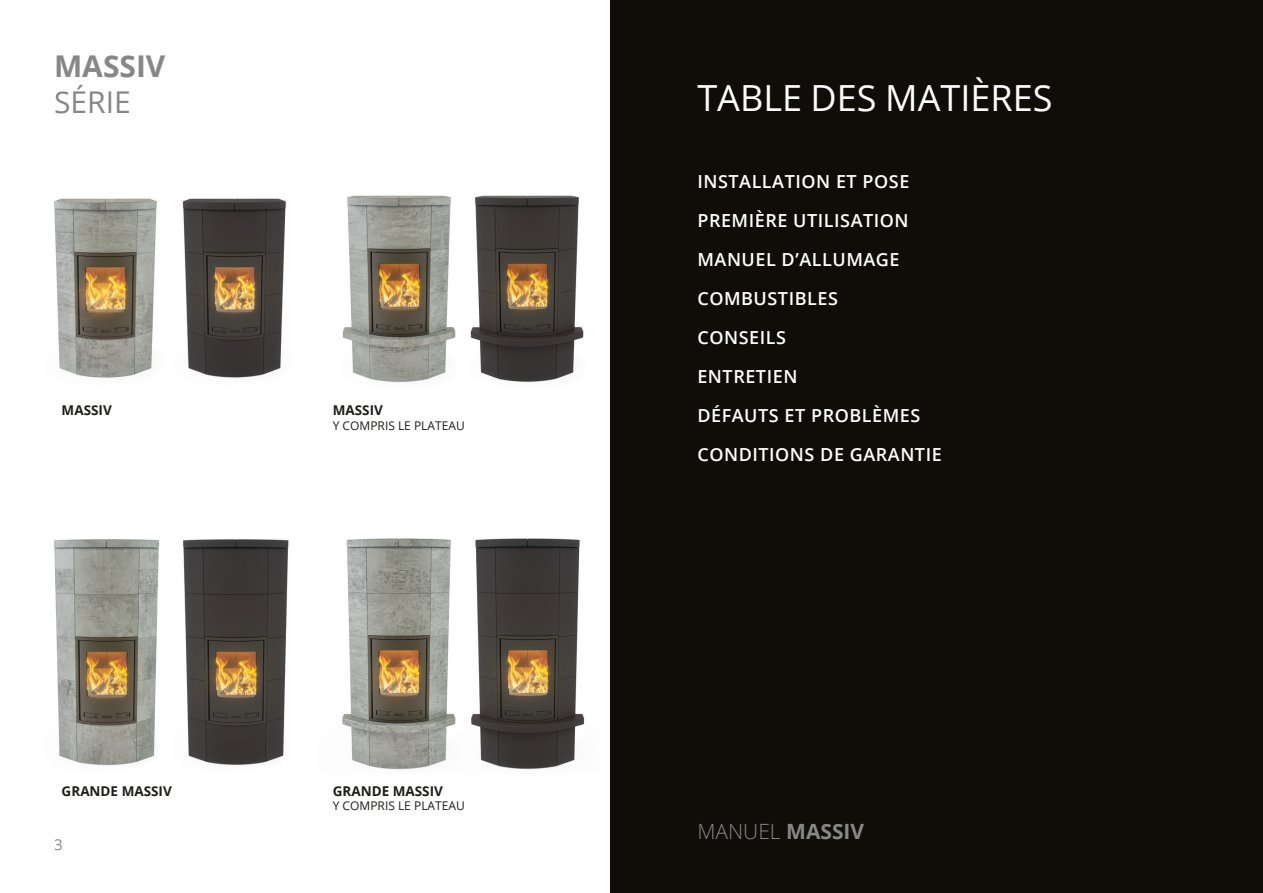
<style>
.page{position:relative;width:1263px;height:893px;background:#fff}
.page>*{position:absolute;margin:0;border:0;box-sizing:border-box;transform-origin:0 0}
.H1_-_Rechtsboven{font:36px "Open Sans";color:#fff}
.H3_-_White{font:700 30px "Open Sans";color:#878787}
.H3_-_White-2{font:30px "Open Sans";color:#878787}
.H3_-_White-3{font:300 21px "Open Sans";color:#878787}
.Basis_-_Wit{font:600 18px "Open Sans";letter-spacing:.03em;color:#fff}
.t1{font:15px "Open Sans";color:#878787}
.Basis_Streep_-_Altech_Grey{font:700 13.5px "Open Sans";color:#1d1d1b}
.Basis_Streep_-_Altech_Grey-2{font:12px "Open Sans";color:#1d1d1b}
.s1{font-weight:700}
</style>
<div class="page">
<div style="left:610px;top:0;width:653px;height:893px;background:#100d08"></div>
<img style="left:342px;top:538px;width:114px;height:232px">
<img style="left:53px;top:539px;width:107px;height:227px">
<img style="left:342px;top:195px;width:114px;height:188px">
<img style="left:53px;top:198px;width:104px;height:180px">
<img style="left:470px;top:195px;width:114px;height:188px">
<img style="left:182px;top:198px;width:104px;height:180px">
<img style="left:471px;top:538px;width:114px;height:232px">
<img style="left:183px;top:539px;width:106px;height:227px">
<p class="H3_-_White" style="left:54px;top:45px;width:113px">MASSIV</p>
<p class="H3_-_White-2" style="left:54px;top:82px;width:78px">SÉRIE</p>
<p class="Basis_Streep_-_Altech_Grey" style="left:62px;top:401px;width:52px">MASSIV</p>
<p class="Basis_Streep_-_Altech_Grey" style="left:62px;top:781px;width:112px">GRANDE MASSIV</p>
<p class="t1" style="left:54px;top:835px;width:10px">3</p>
<p class="Basis_Streep_-_Altech_Grey" style="left:333px;top:401px;width:52px">MASSIV</p>
<p class="Basis_Streep_-_Altech_Grey-2" style="left:333px;top:417px;width:133px">Y COMPRIS LE PLATEAU</p>
<p class="Basis_Streep_-_Altech_Grey" style="left:333px;top:781px;width:112px">GRANDE MASSIV</p>
<p class="Basis_Streep_-_Altech_Grey-2" style="left:333px;top:798px;width:133px">Y COMPRIS LE PLATEAU</p>
<p class="H1_-_Rechtsboven" style="left:697px;top:73px;width:357px">TABLE DES MATIÈRES</p>
<p class="Basis_-_Wit" style="left:697px;top:169px;width:213px">INSTALLATION ET POSE</p>
<p class="Basis_-_Wit" style="left:697px;top:208px;width:213px">PREMIÈRE UTILISATION</p>
<p class="Basis_-_Wit" style="left:697px;top:247px;width:204px">MANUEL D’ALLUMAGE</p>
<p class="Basis_-_Wit" style="left:697px;top:286px;width:142px">COMBUSTIBLES</p>
<p class="Basis_-_Wit" style="left:697px;top:325px;width:90px">CONSEILS</p>
<p class="Basis_-_Wit" style="left:697px;top:364px;width:102px">ENTRETIEN</p>
<p class="Basis_-_Wit" style="left:697px;top:403px;width:225px">DÉFAUTS ET PROBLÈMES</p>
<p class="Basis_-_Wit" style="left:697px;top:442px;width:246px">CONDITIONS DE GARANTIE</p>
<p class="H3_-_White-3" style="left:697px;top:817px;width:168px">MANUEL <span class="s1">MASSIV</span></p>
</div>
